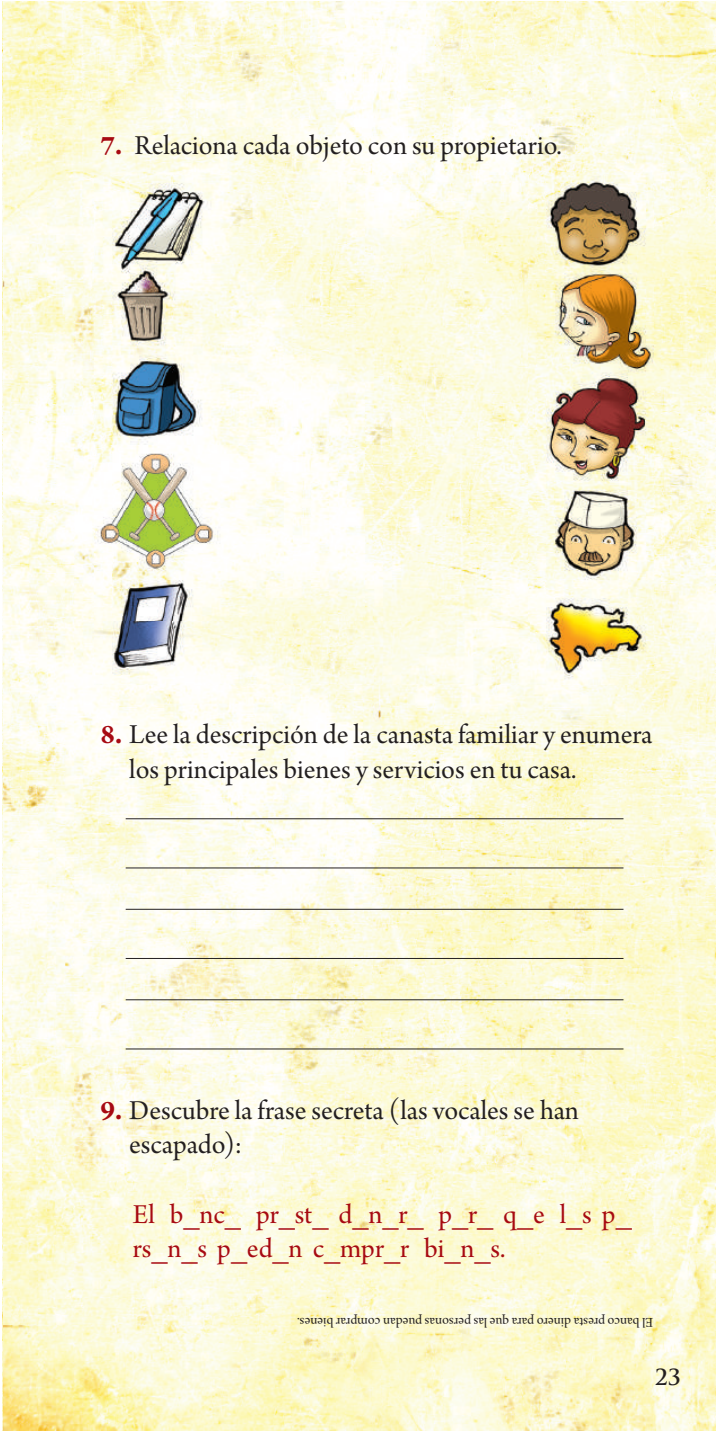
<style>
.page{position:relative;width:716px;height:1431px;background:#fff}
.page>*{position:absolute;margin:0;border:0;box-sizing:border-box;transform-origin:0 0}
.t1{font:28.8px/34.6px "Arno Pro Subhead";letter-spacing:.015em;color:#231f20}
.t2{font:28.8px/34.6px "Arno Pro Subhead";letter-spacing:.025em;color:#a70a12}
.t3{font:700 21.6px "Trajan Pro";color:#231f20}
.t4{font:14.4px "Arno Pro Subhead";letter-spacing:.03em;color:#231f20}
.s1{font-family:"Arno Pro";font-weight:700;color:#a70a12}
</style>
<div class="page">
<img style="left:2px;top:2px;width:713px;height:1429px">
<hr style="left:126px;top:818px;width:497px;height:1px;background:#231f20">
<hr style="left:126px;top:868px;width:497px;height:1px;background:#231f20">
<hr style="left:126px;top:909px;width:497px;height:1px;background:#231f20">
<hr style="left:126px;top:958px;width:497px;height:1px;background:#231f20">
<hr style="left:126px;top:999px;width:497px;height:1px;background:#231f20">
<hr style="left:126px;top:1049px;width:497px;height:1px;background:#231f20">
<img style="left:95px;top:175px;width:558px;height:510px">
<p class="t1" style="left:100px;top:131px;width:462px"><span class="s1">7.</span> Relaciona cada objeto con su propietario.</p>
<p class="t1" style="left:129px;top:720px;width:524px;text-indent:-29px"><span class="s1">8.</span> Lee la descripción de la canasta familiar y enumera los principales bienes y servicios en tu casa.</p>
<p class="t1" style="left:129px;top:1095px;width:451px;text-indent:-29px"><span class="s1">9.</span> Descubre la frase secreta (las vocales se han escapado):</p>
<p class="t2" style="left:133px;top:1199px;width:500px">El b_nc_ pr_st_ d_n_r_ p_r_ q_e l_s p_ rs_n_s p_ed_n c_mpr_r bi_n_s.</p>
<p class="t4" style="left:653px;top:1328px;width:357px;rotate:-180deg">El banco presta dinero para que las personas puedan comprar bienes.</p>
<p class="t3" style="left:654px;top:1365px;width:27px">23</p>
</div>
